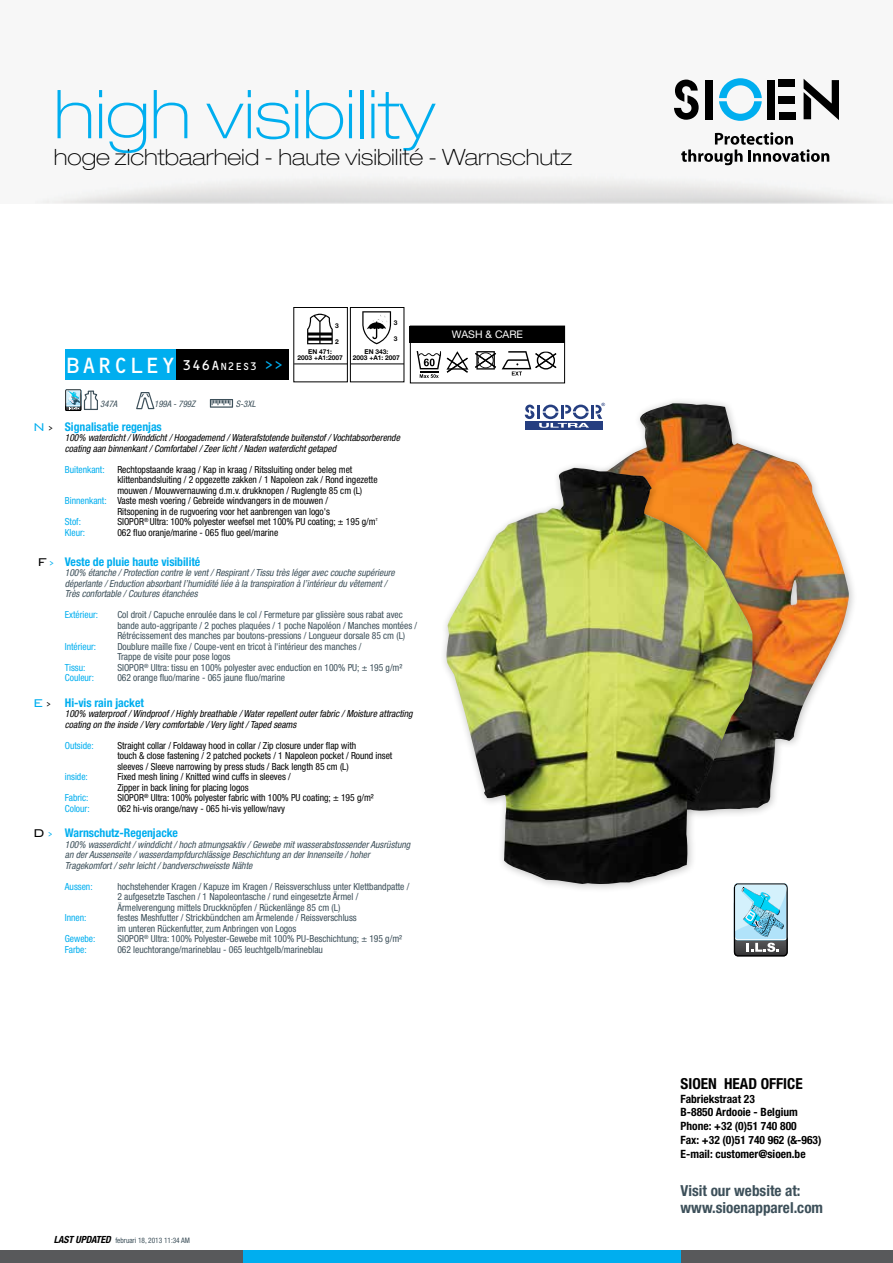
<style>
.page{position:relative;width:893px;height:1263px;background:#fff}
.page>*{position:absolute;margin:0;border:0;box-sizing:border-box;transform-origin:0 0}
.t1{font:100 expanded 67.5px "Helvetica Neue LT Std";color:#00aeef}
.t2{font:100 expanded 22.5px "Helvetica Neue LT Std";color:#000}
.t3{font:22.5px "OCRB Std";color:#fff}
.t4{font:700 condensed 15.15px/17px "Helvetica Neue LT Std";color:#3d505a}
.t5{font:700 condensed 15.15px "Helvetica Neue LT Std";color:#000}
.t6{font:300 15px "Bank Gothic BT";color:#00aeef}
.t7{font:300 15px "Bank Gothic BT";color:#000}
.t8{font:700 condensed 12px "Helvetica Neue LT Std";letter-spacing:-.005em;color:#00aeef}
.t9{font:700 condensed 11.4px/13.8px "Helvetica Neue LT Std";color:#000}
.t10{font:10.5px "Helvetica Neue LT Std";color:#fff}
.t11{font:condensed 9.75px/10.5px "Helvetica Neue LT Std";letter-spacing:-.005em;color:#3d505a}
.t12{font:condensed 9.75px/10.5px "Helvetica Neue LT Std";letter-spacing:-.005em;color:#000}
.t13{font:italic condensed 9.75px/10.5px "Helvetica Neue LT Std";letter-spacing:-.005em;color:#3d505a}
.t14{font:italic condensed 9.75px/10.5px "Helvetica Neue LT Std";letter-spacing:-.005em;color:#000}
.t15{font:condensed 9.75px "Helvetica Neue LT Std";letter-spacing:-.005em;color:#00aeef}
.t16{font:italic condensed 9px "Helvetica Neue LT Std";letter-spacing:-.005em;color:#3d505a}
.t17{font:condensed 7.5px "Helvetica Neue LT Std";letter-spacing:-.005em;color:#3d505a}
.t18{font:700 6.6px/6.6px "Helvetica Neue LT Std";color:#000;text-align:center}
.s1{font-family:"OCRB Std";font-weight:400;font-size:7.5px;color:#000}
.s2{font-family:"OCRB Std";font-weight:400;font-size:7.5px;color:#00aeef}
.s3{font-size:13.5px}
.s4{font-size:10.5px}
.s5{font-size:13.5px;color:#00aeef}
.s6{color:#00aeef}
.s7{font-weight:700;font-style:italic;font-size:9.9px;color:#000}
</style>
<div class="page">
<div style="left:0;top:0;width:893px;height:204px;background:#f7f7f7"></div>
<div style="left:0;top:1250px;width:893px;height:13px;background:#58595b"></div>
<svg style="left:682px;top:132px;width:128px;height:20px"></svg>
<svg style="left:674px;top:80px;width:25px;height:40px"></svg>
<svg style="left:719px;top:78px;width:43px;height:43px"></svg>
<div style="left:705px;top:80px;width:8px;height:39px;background:#000"></div>
<div style="left:768px;top:80px;width:7px;height:39px;background:#000"></div>
<div style="left:779px;top:112px;width:16px;height:7px;background:#000"></div>
<div style="left:778px;top:96px;width:17px;height:7px;background:#000"></div>
<div style="left:778px;top:80px;width:17px;height:7px;background:#000"></div>
<svg style="left:804px;top:79px;width:35px;height:41px"></svg>
<img style="left:63px;top:152px;width:816px;height:52px">
<div style="left:243px;top:1250px;width:438px;height:13px;background:#00aeef"></div>
<div style="left:293px;top:307px;width:55px;height:75px;border:1px solid #000"></div>
<hr style="left:294px;top:363px;width:53px;height:1px;background:#000">
<svg style="left:307px;top:314px;width:26px;height:30px"></svg>
<div style="left:350px;top:307px;width:54px;height:75px;border:1px solid #000"></div>
<hr style="left:351px;top:363px;width:53px;height:1px;background:#000">
<svg style="left:362px;top:311px;width:29px;height:33px"></svg>
<div style="left:65px;top:350px;width:112px;height:30px;background:#00aeef"></div>
<div style="left:177px;top:350px;width:112px;height:30px;background:#000"></div>
<svg style="left:136px;top:392px;width:18px;height:17px"></svg>
<svg style="left:210px;top:399px;width:23px;height:9px"></svg>
<div style="left:66px;top:390px;width:15px;height:21px;border:1px solid #000"></div>
<svg style="left:66px;top:390px;width:32px;height:20px"></svg>
<div style="left:525px;top:421px;width:78px;height:8px;background:#253e80"></div>
<svg style="left:525px;top:405px;width:22px;height:23px"></svg>
<div style="left:547px;top:396px;width:311px;height:424px;background:#fff"></div>
<img style="left:554px;top:403px;width:296px;height:408px">
<div style="left:440px;top:461px;width:322px;height:432px;background:#000;opacity:.25"></div>
<img style="left:446px;top:468px;width:306px;height:416px">
<svg style="left:733px;top:883px;width:55px;height:74px;background:#85b4c3"></svg>
<div style="left:410px;top:326px;width:155px;height:57px;border:1px solid #000"></div>
<div style="left:410px;top:326px;width:155px;height:16px;background:#000"></div>
<svg style="left:416px;top:351px;width:141px;height:27px"></svg>
<h1 class="t1" style="left:54px;top:74px;width:383px">high visibility</h1>
<h2 class="t2" style="left:54px;top:144px;width:520px">hoge zichtbaarheid - haute visibilité - Warnschutz</h2>
<h3 class="t6" style="left:33px;top:419px;width:22px">N <span class="s1">&gt;</span></h3>
<h3 class="t7" style="left:37px;top:554px;width:19px">F <span class="s2">&gt;</span></h3>
<h3 class="t6" style="left:33px;top:695px;width:20px">E <span class="s1">&gt;</span></h3>
<h3 class="t7" style="left:33px;top:825px;width:22px">D <span class="s2">&gt;</span></h3>
<h2 class="t3" style="left:65px;top:352px;width:220px">BARCLEY <span class="s3">346A</span><span class="s4">N2ES3</span> <span class="s5">&gt;&gt;</span></h2>
<p class="t16" style="left:100px;top:398px;width:19px">347A</p>
<p class="t16" style="left:154px;top:398px;width:42px">199A - 799Z</p>
<p class="t16" style="left:236px;top:398px;width:21px">S-3XL</p>
<p class="t18" style="left:335px;top:323px;width:5px">3</p>
<p class="t18" style="left:335px;top:338px;width:5px">2</p>
<p class="t18" style="left:298px;top:348px;width:47px">EN 471:<br>2003 +A1:2007</p>
<p class="t18" style="left:394px;top:319px;width:5px">3</p>
<p class="t18" style="left:394px;top:335px;width:5px">3</p>
<p class="t18" style="left:353px;top:348px;width:49px">EN 343:<br>2003 +A1: 2007</p>
<p class="t8" style="left:65px;top:419px;width:98px">Signalisatie regenjas</p>
<p class="t14" style="left:65px;top:433px;width:337px">100% waterdicht / Winddicht / Hoogademend / Waterafstotende buitenstof / Vochtabsorberende coating aan binnenkant / Comfortabel / Zeer licht / Naden waterdicht getaped</p>
<p class="t15" style="left:65px;top:464px;width:41px">Buitenkant:</p>
<p class="t12" style="left:117px;top:464px;width:237px">Rechtopstaande kraag / Kap in kraag / Ritssluiting onder beleg met</p>
<p class="t12" style="left:117px;top:474px;width:262px">klittenbandsluiting / 2 opgezette zakken / 1 Napoleon zak / Rond ingezette</p>
<p class="t12" style="left:117px;top:485px;width:246px">mouwen / Mouwvernauwing d.m.v. drukknopen / Ruglengte 85 cm (L)</p>
<p class="t12" style="left:65px;top:495px;width:265px"><span class="s6">Binnenkant:</span> Vaste mesh voering / Gebreide windvangers in de mouwen /</p>
<p class="t12" style="left:117px;top:506px;width:214px">Ritsopening in de rugvoering voor het aanbrengen van logo's</p>
<p class="t15" style="left:65px;top:516px;width:18px">Stof:</p>
<p class="t12" style="left:117px;top:516px;width:262px">SIOPOR<sup>®</sup> Ultra: 100% polyester weefsel met 100% PU coating; ± 195 g/m<sup>²</sup></p>
<p class="t15" style="left:65px;top:527px;width:22px">Kleur:</p>
<p class="t12" style="left:117px;top:527px;width:162px">062 fluo oranje/marine - 065 fluo geel/marine</p>
<p class="t8" style="left:65px;top:554px;width:137px">Veste de pluie haute visibilité</p>
<p class="t13" style="left:65px;top:568px;width:331px">100% étanche / Protection contre le vent / Respirant / Tissu très léger avec couche supérieure déperlante / Enduction absorbant l’humidité liée à la transpiration à l’intérieur du vêtement /<br>Très confortable / Coutures étanchées</p>
<p class="t15" style="left:65px;top:609px;width:35px">Extérieur:</p>
<p class="t11" style="left:117px;top:609px;width:301px">Col droit / Capuche enroulée dans le col / Fermeture par glissière sous rabat avec bande auto-aggripante / 2 poches plaquées / 1 poche Napoléon / Manches montées /<br>Rétrécissement des manches par boutons-pressions / Longueur dorsale 85 cm (L)</p>
<p class="t15" style="left:65px;top:641px;width:33px">Intérieur:</p>
<p class="t11" style="left:117px;top:641px;width:246px">Doublure maille fixe / Coupe-vent en tricot à l'intérieur des manches /<br>Trappe de visite pour pose logos</p>
<p class="t15" style="left:65px;top:662px;width:22px">Tissu:</p>
<p class="t11" style="left:117px;top:662px;width:287px">SIOPOR<sup>®</sup> Ultra: tissu en 100% polyester avec enduction en 100% PU; ± 195 g/m²</p>
<p class="t15" style="left:65px;top:672px;width:31px">Couleur:</p>
<p class="t11" style="left:117px;top:672px;width:169px">062 orange fluo/marine - 065 jaune fluo/marine</p>
<p class="t8" style="left:65px;top:695px;width:81px">Hi-vis rain jacket</p>
<p class="t14" style="left:65px;top:709px;width:349px">100% waterproof / Windproof / Highly breathable / Water repellent outer fabric / Moisture attracting coating on the inside / Very comfortable / Very light / Taped seams</p>
<p class="t15" style="left:65px;top:740px;width:30px">Outside:</p>
<p class="t12" style="left:117px;top:740px;width:277px">Straight collar / Foldaway hood in collar / Zip closure under flap with<br>touch &amp; close fastening / 2 patched pockets / 1 Napoleon pocket / Round inset sleeves / Sleeve narrowing by press studs / Back length 85 cm (L)</p>
<p class="t15" style="left:65px;top:771px;width:24px">inside:</p>
<p class="t12" style="left:117px;top:771px;width:175px">Fixed mesh lining / Knitted wind cuffs in sleeves /<br>Zipper in back lining for placing logos</p>
<p class="t15" style="left:65px;top:792px;width:25px">Fabric:</p>
<p class="t12" style="left:117px;top:792px;width:258px">SIOPOR<sup>®</sup> Ultra: 100% polyester fabric with 100% PU coating; ± 195 g/m²</p>
<p class="t15" style="left:65px;top:803px;width:26px">Colour:</p>
<p class="t12" style="left:117px;top:803px;width:169px">062 hi-vis orange/navy - 065 hi-vis yellow/navy</p>
<p class="t8" style="left:65px;top:826px;width:115px">Warnschutz-Regenjacke</p>
<p class="t13" style="left:65px;top:839px;width:347px">100% wasserdicht / winddicht / hoch atmungsaktiv / Gewebe mit wasserabstossender Ausrüstung an der Aussenseite / wasserdampfdurchlässige Beschichtung an der Innenseite / hoher<br>Tragekomfort / sehr leicht / bandverschweisste Nähte</p>
<p class="t15" style="left:65px;top:881px;width:29px">Aussen:</p>
<p class="t11" style="left:117px;top:881px;width:294px">hochstehender Kragen / Kapuze im Kragen / Reissverschluss unter Klettbandpatte /<br>2 aufgesetzte Taschen / 1 Napoleontasche / rund eingesetzte Ärmel /<br>Ärmelverengung mittels Druckknöpfen / Rückenlänge 85 cm (L)</p>
<p class="t15" style="left:65px;top:912px;width:23px">Innen:</p>
<p class="t11" style="left:117px;top:912px;width:241px">festes Meshfutter / Strickbündchen am Ärmelende / Reissverschluss im unteren Rückenfutter, zum Anbringen von Logos</p>
<p class="t15" style="left:65px;top:933px;width:32px">Gewebe:</p>
<p class="t11" style="left:117px;top:933px;width:286px">SIOPOR<sup>®</sup> Ultra: 100% Polyester-Gewebe mit 100% PU-Beschichtung; ± 195 g/m²</p>
<p class="t15" style="left:65px;top:944px;width:23px">Farbe:</p>
<p class="t11" style="left:117px;top:944px;width:207px">062 leuchtorange/marineblau - 065 leuchtgelb/marineblau</p>
<p class="t10" style="left:452px;top:328px;width:73px">WASH &amp; CARE</p>
<p class="t17" style="left:54px;top:1236px;width:138px"><span class="s7">LAST UPDATED</span> februari 18, 2013 11:34 AM</p>
<h3 class="t5" style="left:681px;top:1074px;width:124px">SIOEN HEAD OFFICE</h3>
<p class="t9" style="left:681px;top:1091px;width:142px">Fabriekstraat 23<br>B-8850 Ardooie - Belgium<br>Phone: +32 (0)51 740 800<br>Fax: +32 (0)51 740 962 (&amp;-963)<br>E-mail: customer@sioen.be</p>
<h3 class="t4" style="left:681px;top:1182px;width:144px">Visit our website at: www.sioenapparel.com</h3>
</div>
